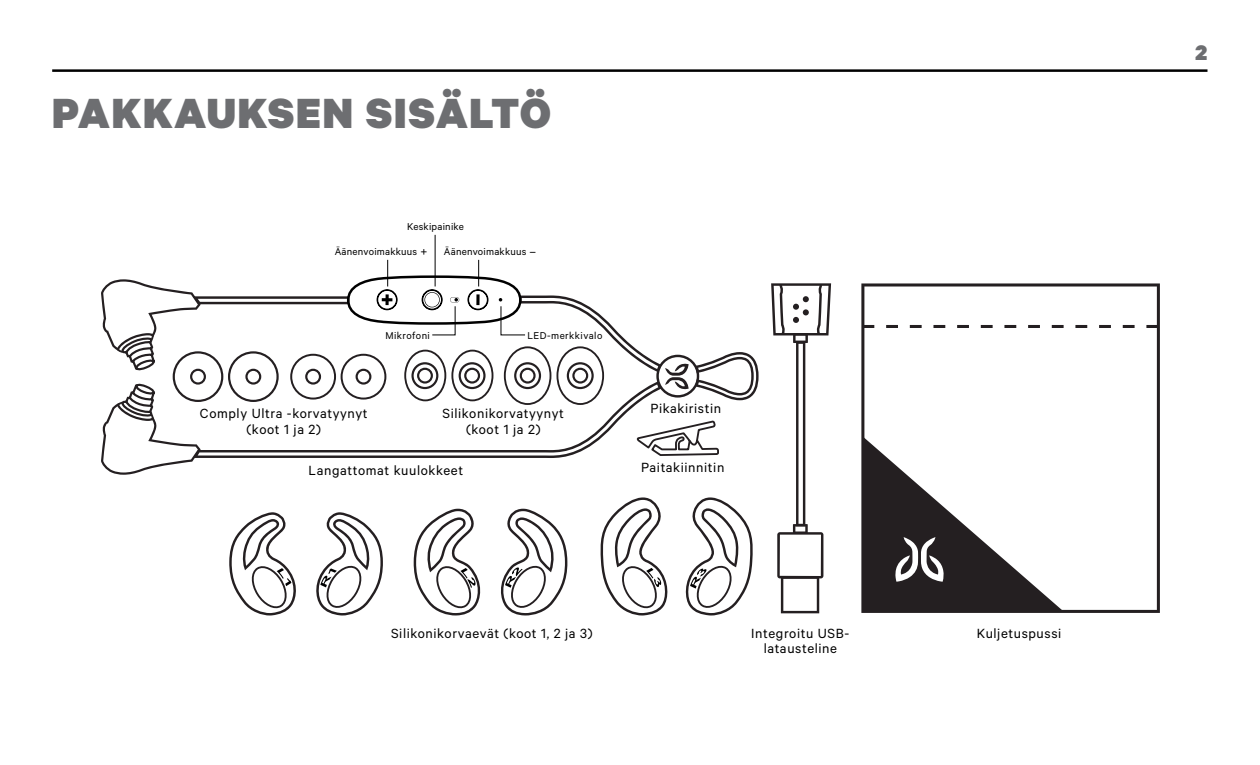
<style>
.page{position:relative;width:1260px;height:765px;background:#fff}
.page>*{position:absolute;margin:0;border:0;box-sizing:border-box;transform-origin:0 0}
.t1{font:900 47.5px "Calibre";letter-spacing:.04em;color:#6d6e71}
.t2{font:900 23.75px "Calibre";color:#6d6e71}
.t3{font:15px/16.2px "Calibre";letter-spacing:.04em;color:#000;text-align:center}
.t4{font:11.25px "Calibre";letter-spacing:.02em;color:#000}
.t5{font:11.25px "Calibre";letter-spacing:.04em;color:#000}
.s1{font-size:14px}
</style>
<div class="page">
<hr style="left:52px;top:69px;width:1155px;height:3px;background:#000">
<hr style="left:435px;top:235px;width:1px;height:51px;background:#000">
<svg style="left:861px;top:283px;width:299px;height:330px"></svg>
<svg style="left:862px;top:436px;width:202px;height:176px"></svg>
<svg style="left:863px;top:325px;width:295px;height:3px"></svg>
<svg style="left:771px;top:283px;width:60px;height:330px"></svg>
<svg style="left:229px;top:512px;width:67px;height:104px"></svg>
<svg style="left:316px;top:512px;width:67px;height:104px"></svg>
<svg style="left:413px;top:509px;width:68px;height:107px"></svg>
<svg style="left:501px;top:509px;width:67px;height:107px"></svg>
<svg style="left:600px;top:497px;width:68px;height:119px"></svg>
<svg style="left:685px;top:497px;width:68px;height:119px"></svg>
<svg style="left:101px;top:260px;width:658px;height:215px"></svg>
<h1 class="t1" style="left:52px;top:83px;width:500px">PAKKAUKSEN SISÄLTÖ</h1>
<p class="t4" style="left:407px;top:220px;width:58px">Keskipainike</p>
<p class="t4" style="left:335px;top:245px;width:203px">Äänenvoimakkuus <span class="s1">+</span> Äänenvoimakkuus <span class="s1">–</span></p>
<p class="t5" style="left:385px;top:329px;width:46px">Mikrofoni</p>
<p class="t5" style="left:527px;top:329px;width:76px">LED-merkkivalo</p>
<p class="t3" style="left:200px;top:405px;width:169px">Comply Ultra -korvatyynyt (koot 1 ja 2)</p>
<p class="t3" style="left:443px;top:405px;width:123px">Silikonikorvatyynyt (koot 1 ja 2)</p>
<p class="t3" style="left:309px;top:462px;width:156px">Langattomat kuulokkeet</p>
<p class="t3" style="left:650px;top:400px;width:72px">Pikakiristin</p>
<p class="t3" style="left:641px;top:458px;width:85px">Paitakiinnitin</p>
<p class="t3" style="left:391px;top:625px;width:203px">Silikonikorvaevät (koot 1, 2 ja 3)</p>
<p class="t3" style="left:751px;top:626px;width:100px;line-height:15px">Integroitu USB&shy;latausteline</p>
<p class="t3" style="left:977px;top:625px;width:86px">Kuljetuspussi</p>
<h2 class="t2" style="left:1196px;top:38px;width:13px">2</h2>
</div>
